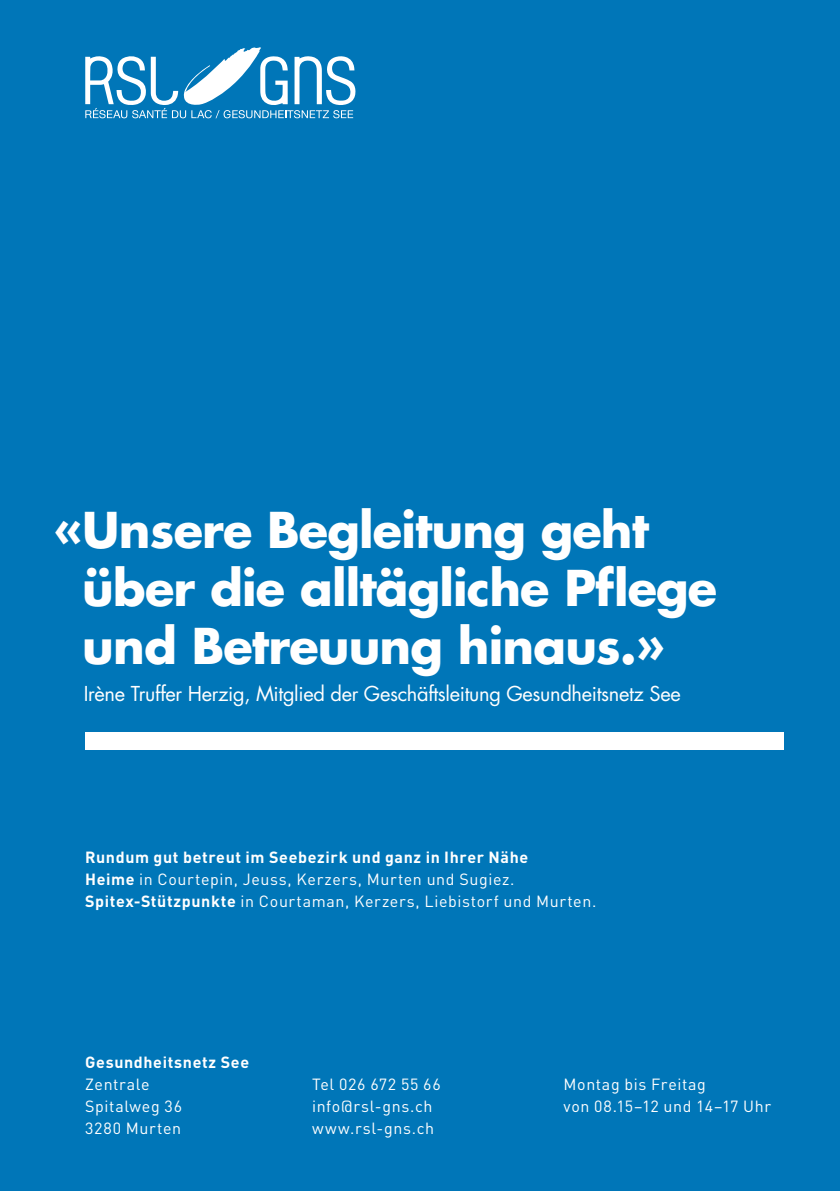
<style>
.page{position:relative;width:840px;height:1191px;background:#fff}
.page>*{position:absolute;margin:0;border:0;box-sizing:border-box;transform-origin:0 0}
.t1{font:700 48px/58px "Futura LT";letter-spacing:-.015em;color:#fff}
.t2{font:20px "Futura LT";letter-spacing:-.015em;color:#fff}
.t3{font:16px/22px "DIN Pro";letter-spacing:.04em;color:#fff}
.t4{font:700 16px "DIN Pro";letter-spacing:.04em;color:#fff}
.s1{font-weight:700}
</style>
<div class="page">
<div style="left:0;top:0;width:839px;height:1191px;background:#0076b8"></div>
<div style="left:85px;top:732px;width:697px;height:17px;background:#fff"></div>
<svg style="left:85px;top:47px;width:270px;height:71px"></svg>
<h1 class="t1" style="left:82px;top:500px;width:636px;text-indent:-28px">«Unsere Begleitung geht über die alltägliche Pflege und Betreuung hinaus.»</h1>
<p class="t2" style="left:84px;top:680px;width:598px">Irène Truffer Herzig, Mitglied der Geschäftsleitung Gesundheitsnetz See</p>
<p class="t3" style="left:85px;top:846px;width:512px"><span class="s1">Rundum gut betreut im Seebezirk und ganz in Ihrer Nähe<br>Heime</span> in Courtepin, Jeuss, Kerzers, Murten und Sugiez.<br><span class="s1">Spitex-Stützpunkte</span> in Courtaman, Kerzers, Liebistorf und Murten.</p>
<p class="t4" style="left:85px;top:1051px;width:165px">Gesundheitsnetz See</p>
<p class="t3" style="left:85px;top:1073px;width:98px">Zentrale<br>Spitalweg 36<br>3280 Murten</p>
<p class="t3" style="left:312px;top:1073px;width:130px">Tel 026 672 55 66 info@rsl-gns.ch www.rsl-gns.ch</p>
<p class="t3" style="left:563px;top:1073px;width:209px">Montag bis Freitag<br>von 08.15–12 und 14–17 Uhr</p>
</div>
